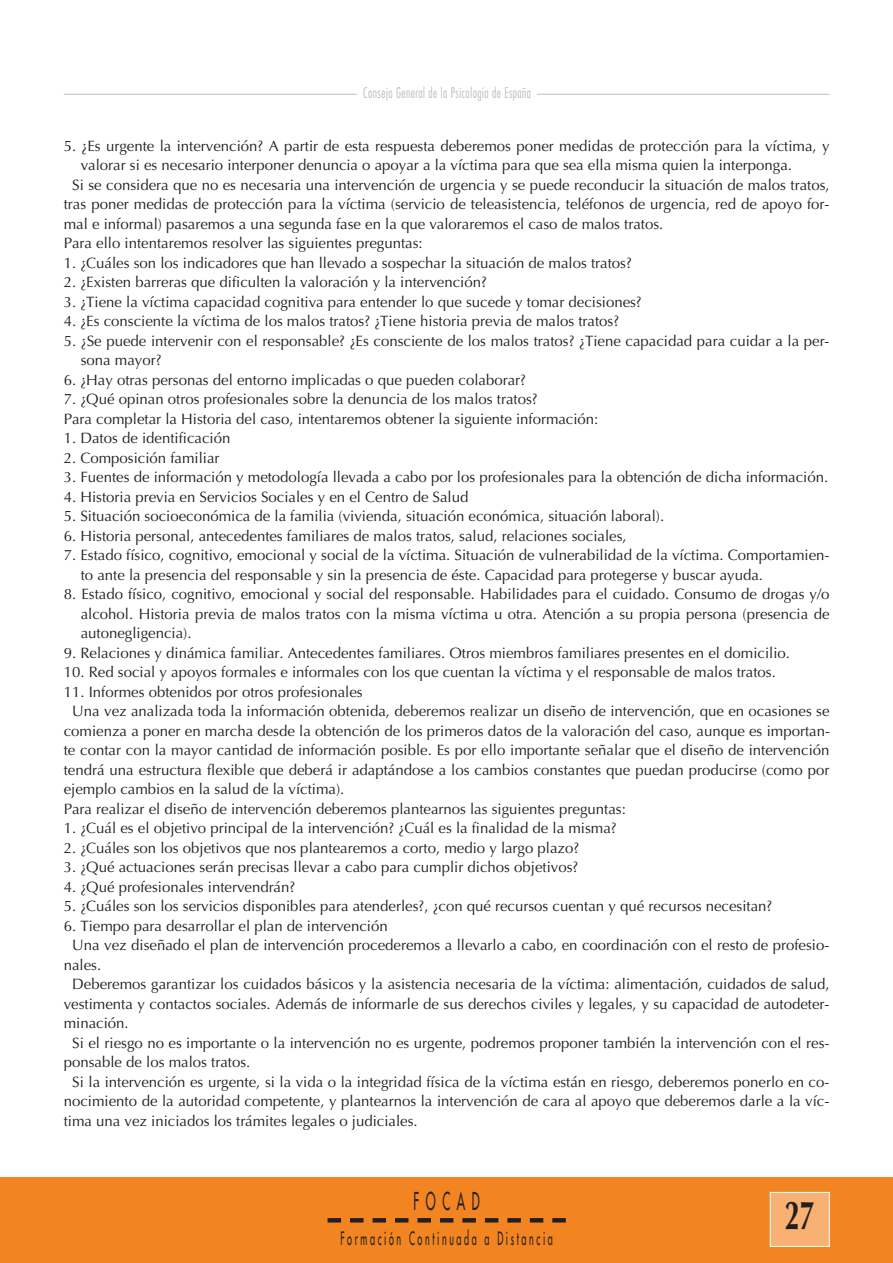
<style>
.page{position:relative;width:893px;height:1263px;background:#fff}
.page>*{position:absolute;margin:0;border:0;box-sizing:border-box;transform-origin:0 0}
.t1{font:700 40.5px "Optima";color:#231f20;scale:.67 1}
.t2{font:24px "Futura";letter-spacing:.55em;color:#231f20;scale:.5 1}
.t3{font:18px "Futura";letter-spacing:.29em;color:#231f20;scale:.5 1}
.t4{font:15px/19.5px "Optima";color:#231f20}
.t5{font:300 condensed 14.4px "Futura";letter-spacing:.04em;color:#bbbdc0;scale:.83 1}
</style>
<div class="page">
<div style="left:0;top:1178px;width:892px;height:85px;background:#f28521"></div>
<hr style="left:64px;top:94px;width:765px;height:1px;background:#bbbdc0">
<svg style="left:341px;top:1218px;width:203px;height:5px"></svg>
<div style="left:327px;top:1218px;width:14px;height:5px;background:#231f20"></div>
<div style="left:552px;top:1218px;width:14px;height:5px;background:#231f20"></div>
<div style="left:770px;top:1193px;width:59px;height:53px;background:#f8b173"></div>
<div style="left:770px;top:1192px;width:59px;height:55px;border:1px solid #fff"></div>
<div style="left:357px;top:85px;width:180px;height:37px;background:#fff"></div>
<p class="t5" style="left:363px;top:87px;width:204px">Consejo General de la Psicología de España</p>
<p class="t4" style="left:64px;top:137px;width:767px">5. ¿Es urgente la intervención? A partir de esta respuesta deberemos poner medidas de protección para la víctima, y</p>
<p class="t4" style="left:81px;top:157px;width:712px">valorar si es necesario interponer denuncia o apoyar a la víctima para que sea ella misma quien la interponga.</p>
<p class="t4" style="left:72px;top:176px;width:758px">Si se considera que no es necesaria una intervención de urgencia y se puede reconducir la situación de malos tratos,</p>
<p class="t4" style="left:64px;top:196px;width:767px">tras poner medidas de protección para la víctima (servicio de teleasistencia, teléfonos de urgencia, red de apoyo for-</p>
<p class="t4" style="left:64px;top:215px;width:601px">mal e informal) pasaremos a una segunda fase en la que valoraremos el caso de malos tratos.</p>
<p class="t4" style="left:64px;top:235px;width:360px">Para ello intentaremos resolver las siguientes preguntas:</p>
<p class="t4" style="left:64px;top:254px;width:569px">1. ¿Cuáles son los indicadores que han llevado a sospechar la situación de malos tratos?</p>
<p class="t4" style="left:64px;top:274px;width:424px">2. ¿Existen barreras que dificulten la valoración y la intervención?</p>
<p class="t4" style="left:64px;top:293px;width:579px">3. ¿Tiene la víctima capacidad cognitiva para entender lo que sucede y tomar decisiones?</p>
<p class="t4" style="left:64px;top:313px;width:557px">4. ¿Es consciente la víctima de los malos tratos? ¿Tiene historia previa de malos tratos?</p>
<p class="t4" style="left:81px;top:332px;width:750px;text-indent:-17px">5. ¿Se puede intervenir con el responsable? ¿Es consciente de los malos tratos? ¿Tiene capacidad para cuidar a la per&shy;sona mayor?</p>
<p class="t4" style="left:64px;top:371px;width:464px">6. ¿Hay otras personas del entorno implicadas o que pueden colaborar?</p>
<p class="t4" style="left:64px;top:391px;width:536px">7. ¿Qué opinan otros profesionales sobre la denuncia de los malos tratos?<br>Para completar la Historia del caso, intentaremos obtener la siguiente información:</p>
<p class="t4" style="left:64px;top:430px;width:168px">1. Datos de identificación</p>
<p class="t4" style="left:64px;top:449px;width:157px">2. Composición familiar</p>
<p class="t4" style="left:64px;top:469px;width:766px">3. Fuentes de información y metodología llevada a cabo por los profesionales para la obtención de dicha información.</p>
<p class="t4" style="left:64px;top:488px;width:406px">4. Historia previa en Servicios Sociales y en el Centro de Salud</p>
<p class="t4" style="left:64px;top:508px;width:602px">5. Situación socioeconómica de la familia (vivienda, situación económica, situación laboral).</p>
<p class="t4" style="left:64px;top:527px;width:564px">6. Historia personal, antecedentes familiares de malos tratos, salud, relaciones sociales,</p>
<p class="t4" style="left:81px;top:547px;width:750px;text-indent:-17px">7. Estado físico, cognitivo, emocional y social de la víctima. Situación de vulnerabilidad de la víctima. Comportamien&shy;to ante la presencia del responsable y sin la presencia de éste. Capacidad para protegerse y buscar ayuda.</p>
<p class="t4" style="left:81px;top:586px;width:750px;text-align:justify;text-indent:-17px">8. Estado físico, cognitivo, emocional y social del responsable. Habilidades para el cuidado. Consumo de drogas y/o alcohol. Historia previa de malos tratos con la misma víctima u otra. Atención a su propia persona (presencia de autonegligencia).</p>
<p class="t4" style="left:64px;top:644px;width:727px">9. Relaciones y dinámica familiar. Antecedentes familiares. Otros miembros familiares presentes en el domicilio.</p>
<p class="t4" style="left:64px;top:664px;width:713px">10. Red social y apoyos formales e informales con los que cuentan la víctima y el responsable de malos tratos.</p>
<p class="t4" style="left:64px;top:683px;width:300px">11. Informes obtenidos por otros profesionales</p>
<p class="t4" style="left:72px;top:703px;width:758px">Una vez analizada toda la información obtenida, deberemos realizar un diseño de intervención, que en ocasiones se</p>
<p class="t4" style="left:64px;top:722px;width:767px">comienza a poner en marcha desde la obtención de los primeros datos de la valoración del caso, aunque es importan-</p>
<p class="t4" style="left:64px;top:742px;width:767px">te contar con la mayor cantidad de información posible. Es por ello importante señalar que el diseño de intervención</p>
<p class="t4" style="left:64px;top:761px;width:767px">tendrá una estructura flexible que deberá ir adaptándose a los cambios constantes que puedan producirse (como por</p>
<p class="t4" style="left:64px;top:781px;width:282px">ejemplo cambios en la salud de la víctima).</p>
<p class="t4" style="left:64px;top:800px;width:563px">Para realizar el diseño de intervención deberemos plantearnos las siguientes preguntas:</p>
<p class="t4" style="left:64px;top:820px;width:554px">1. ¿Cuál es el objetivo principal de la intervención? ¿Cuál es la finalidad de la misma?</p>
<p class="t4" style="left:64px;top:839px;width:517px">2. ¿Cuáles son los objetivos que nos plantearemos a corto, medio y largo plazo?</p>
<p class="t4" style="left:64px;top:859px;width:516px">3. ¿Qué actuaciones serán precisas llevar a cabo para cumplir dichos objetivos?</p>
<p class="t4" style="left:64px;top:878px;width:233px">4. ¿Qué profesionales intervendrán?</p>
<p class="t4" style="left:64px;top:898px;width:710px">5. ¿Cuáles son los servicios disponibles para atenderles?, ¿con qué recursos cuentan y qué recursos necesitan?</p>
<p class="t4" style="left:64px;top:917px;width:325px">6. Tiempo para desarrollar el plan de intervención</p>
<p class="t4" style="left:72px;top:937px;width:758px">Una vez diseñado el plan de intervención procederemos a llevarlo a cabo, en coordinación con el resto de profesio-</p>
<p class="t4" style="left:64px;top:956px;width:39px">nales.</p>
<p class="t4" style="left:72px;top:976px;width:758px">Deberemos garantizar los cuidados básicos y la asistencia necesaria de la víctima: alimentación, cuidados de salud,</p>
<p class="t4" style="left:64px;top:995px;width:767px">vestimenta y contactos sociales. Además de informarle de sus derechos civiles y legales, y su capacidad de autodeter-</p>
<p class="t4" style="left:64px;top:1015px;width:66px">minación.</p>
<p class="t4" style="left:72px;top:1034px;width:758px">Si el riesgo no es importante o la intervención no es urgente, podremos proponer también la intervención con el res-</p>
<p class="t4" style="left:64px;top:1054px;width:188px">ponsable de los malos tratos.</p>
<p class="t4" style="left:72px;top:1073px;width:758px">Si la intervención es urgente, si la vida o la integridad física de la víctima están en riesgo, deberemos ponerlo en co-</p>
<p class="t4" style="left:64px;top:1093px;width:767px">nocimiento de la autoridad competente, y plantearnos la intervención de cara al apoyo que deberemos darle a la víc-</p>
<p class="t4" style="left:64px;top:1112px;width:355px">tima una vez iniciados los trámites legales o judiciales.</p>
<h2 class="t2" style="left:413px;top:1189px;width:134px">FOCAD</h2>
<p class="t3" style="left:340px;top:1230px;width:426px">Formación Continuada a Distancia</p>
<h1 class="t1" style="left:784px;top:1199px;width:46px">27</h1>
</div>
